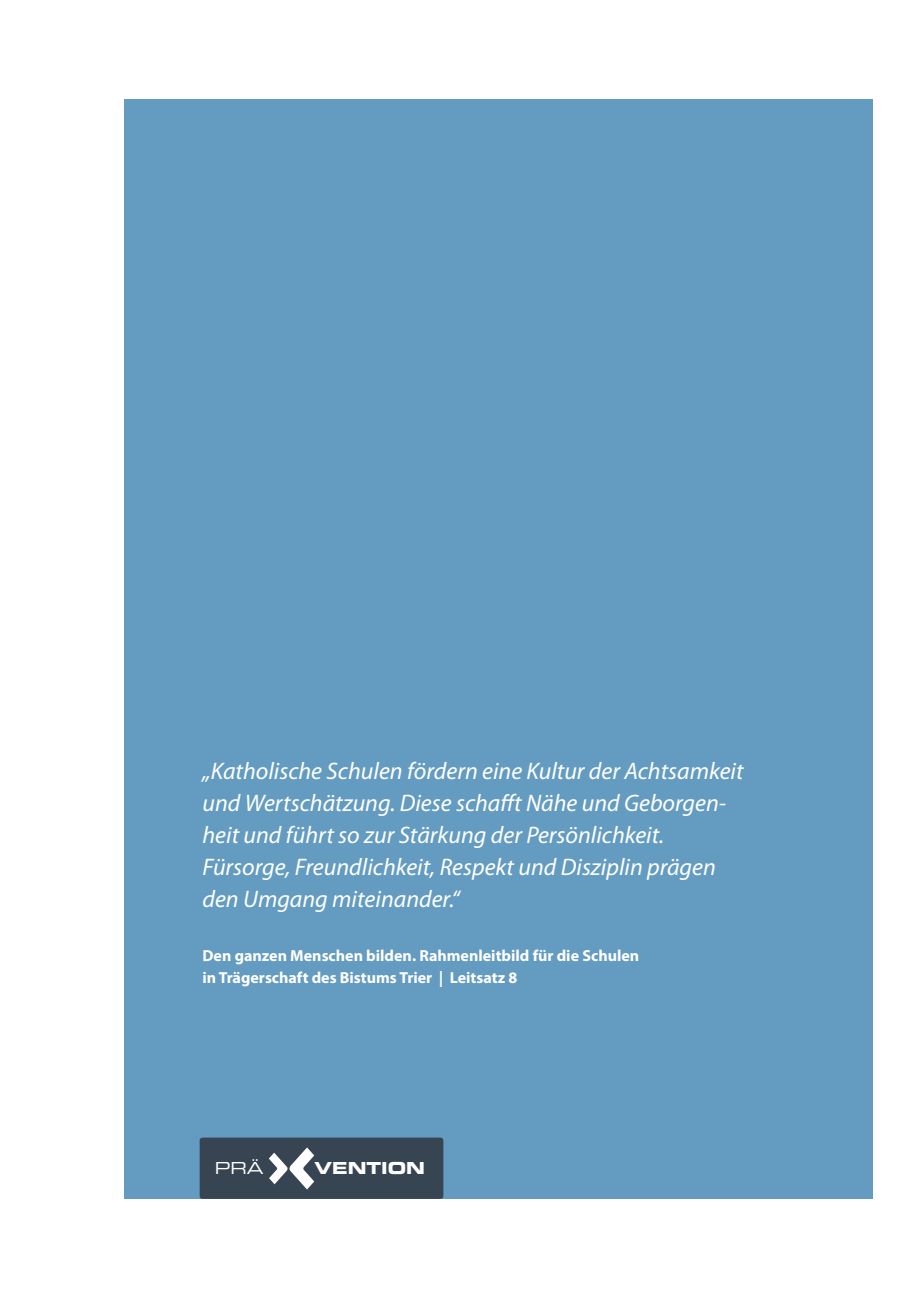
<style>
.page{position:relative;width:918px;height:1298px;background:#fff}
.page>*{position:absolute;margin:0;border:0;box-sizing:border-box;transform-origin:0 0}
.t1{font:italic 24px/32px "Myriad Pro";color:#fff}
.t2{font:16.6px "Eurostile Bold Extended Two";color:#fff}
.t3{font:16.6px "Eurostile Extended Two";color:#fff}
.t4{font:700 16px/22px "Myriad Pro";color:#fff}
</style>
<div class="page">
<div style="left:125px;top:99px;width:748px;height:1100px;background:#649cc1"></div>
<div style="left:200px;top:1138px;width:243px;height:61px;background:#374452;border-radius:3px"></div>
<svg style="left:269px;top:1147px;width:45px;height:43px"></svg>
<p class="t1" style="left:202px;top:758px;width:543px">„Katholische Schulen fördern eine Kultur der Achtsamkeit und Wertschätzung. Diese schafft Nähe und Geborgen&shy;heit und führt so zur Stärkung der Persönlichkeit.<br>Fürsorge, Freundlichkeit, Respekt und Disziplin prägen den Umgang miteinander.“</p>
<p class="t4" style="left:202px;top:946px;width:438px">Den ganzen Menschen bilden. Rahmenleitbild für die Schulen in Trägerschaft des Bistums Trier | Leitsatz 8</p>
<p class="t3" style="left:215px;top:1162px;width:50px">PRÄ</p>
<p class="t2" style="left:315px;top:1162px;width:112px">VENTION</p>
</div>
